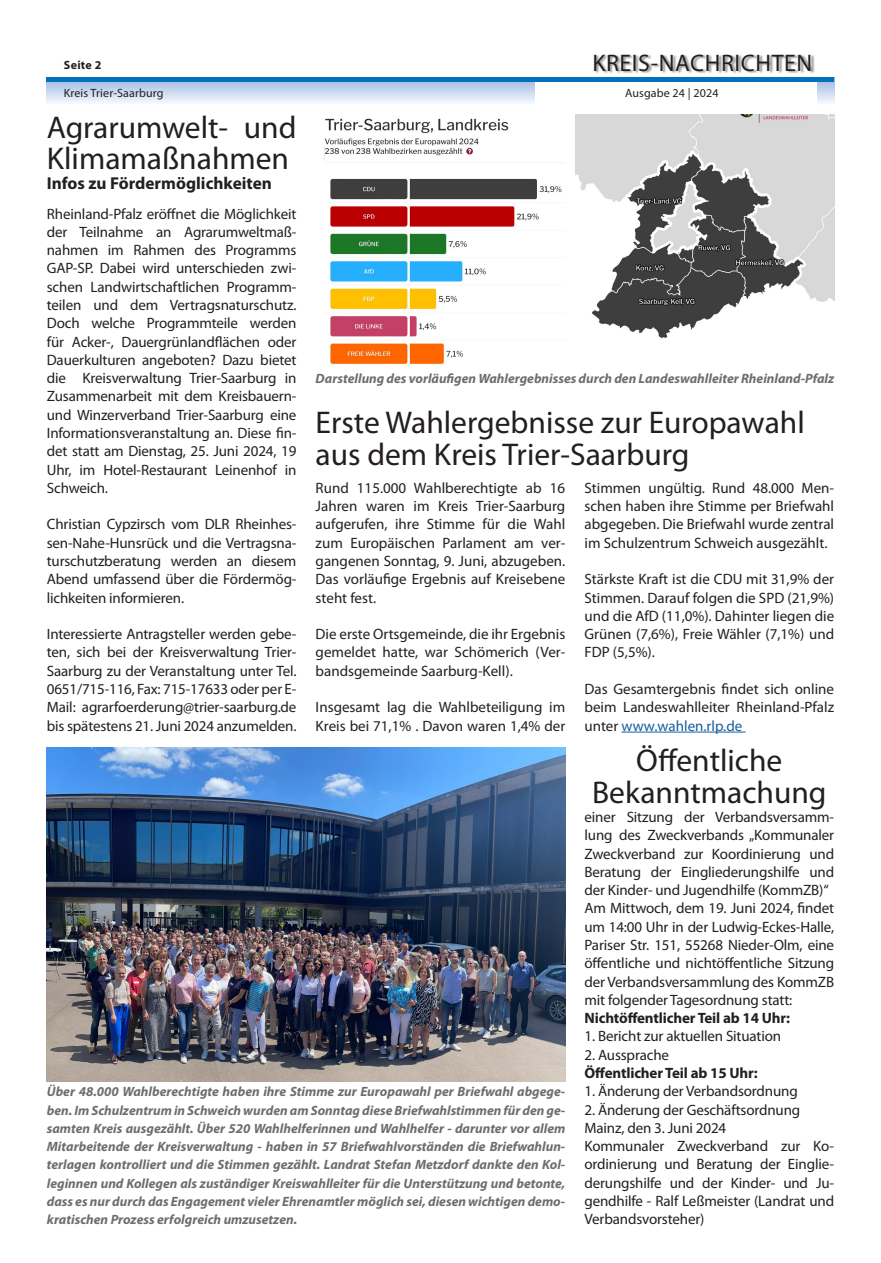
<style>
.page{position:relative;width:881px;height:1263px;background:#fff}
.page>*{position:absolute;margin:0;border:0;box-sizing:border-box;transform-origin:0 0}
.Headline{font:31.5px/31.5px "Myriad Pro";color:#231f20}
.t1{font:24px "Myriad Pro";letter-spacing:.025em;color:#231f20}
.Subline{font:700 17.25px "Myriad Pro";color:#231f20}
.Fließtext{font:15px/18.3px "Myriad Pro";letter-spacing:-.01em;color:#231f20;text-align:justify}
.Fließtext-2{font:700 15px "Myriad Pro";letter-spacing:-.01em;color:#231f20}
.Bilduntertitel{font:italic 700 13.5px/18.3px "Myriad Pro";color:#6c6d70;text-align:justify}
.t2{font:12px "Myriad Pro";letter-spacing:.01em;color:#231f20}
.t3{font:700 12px "Myriad Pro";letter-spacing:.025em;color:#231f20}
.s1{color:#175d9e}
</style>
<div class="page">
<svg style="left:47px;top:82px;width:786px;height:21px;background:#cedbef"></svg>
<div style="left:535px;top:0;width:281px;height:113px;background:#fff"></div>
<div style="left:594px;top:54px;width:220px;height:20px;background:#231f20;opacity:.5"></div>
<hr style="left:47px;top:78px;width:786px;height:4px;background:#0072bc">
<img style="left:47px;top:748px;width:518px;height:333px">
<img style="left:324px;top:114px;width:509px;height:250px">
<hr style="left:621px;top:732px;width:124px;height:1px;background:#175d9e">
<p class="t3" style="left:64px;top:57px;width:39px">Seite 2</p>
<h2 class="t1" style="left:592px;top:48px;width:221px">KREIS-NACHRICHTEN</h2>
<p class="t2" style="left:64px;top:86px;width:101px">Kreis Trier-Saarburg</p>
<p class="t2" style="left:625px;top:86px;width:95px">Ausgabe 24 | 2024</p>
<p class="Headline" style="left:47px;top:111px;width:251px">Agrarumwelt- und<br>Klimamaßnahmen</p>
<p class="Subline" style="left:47px;top:172px;width:226px">Infos zu Fördermöglichkeiten</p>
<p class="Fließtext" style="left:47px;top:204px;width:251px">Rheinland-Pfalz eröffnet die Möglichkeit der Teilnahme an Agrarumweltmaß&shy;nahmen im Rahmen des Programms GAP-SP. Dabei wird unterschieden zwi&shy;schen Landwirtschaftlichen Programm&shy;teilen und dem Vertragsnaturschutz.<br>Doch welche Programmteile werden für Acker-, Dauergrünlandflächen oder Dauerkulturen angeboten? Dazu bietet die Kreisverwaltung Trier-Saarburg in Zusammenarbeit mit dem Kreisbauern&shy;und Winzerverband Trier-Saarburg eine Informationsveranstaltung an. Diese fin&shy;det statt am Dienstag, 25. Juni 2024, 19<br>Uhr, im Hotel-Restaurant Leinenhof in Schweich.</p>
<p class="Fließtext" style="left:47px;top:515px;width:251px">Christian Cypzirsch vom DLR Rheinhes&shy;sen-Nahe-Hunsrück und die Vertragsna&shy;turschutzberatung werden an diesem Abend umfassend über die Fördermög&shy;lichkeiten informieren.</p>
<p class="Fließtext" style="left:47px;top:625px;width:251px">Interessierte Antragsteller werden gebe&shy;ten, sich bei der Kreisverwaltung Trier-Saarburg zu der Veranstaltung unter Tel.<br>0651/715-116, Fax: 715-17633 oder per E-Mail: agrarfoerderung@trier-saarburg.de bis spätestens 21. Juni 2024 anzumelden.</p>
<p class="Bilduntertitel" style="left:315px;top:369px;width:520px">Darstellung des vorläufigen Wahlergebnisses durch den Landeswahlleiter Rheinland-Pfalz</p>
<p class="Headline" style="left:315px;top:406px;width:490px">Erste Wahlergebnisse zur Europawahl</p>
<p class="Headline" style="left:315px;top:438px;width:375px">aus dem Kreis Trier-Saarburg</p>
<p class="Fließtext" style="left:315px;top:478px;width:251px">Rund 115.000 Wahlberechtigte ab 16<br>Jahren waren im Kreis Trier-Saarburg aufgerufen, ihre Stimme für die Wahl zum Europäischen Parlament am ver&shy;gangenen Sonntag, 9. Juni, abzugeben.<br>Das vorläufige Ergebnis auf Kreisebene steht fest.</p>
<p class="Fließtext" style="left:315px;top:625px;width:251px">Die erste Ortsgemeinde, die ihr Ergebnis gemeldet hatte, war Schömerich (Ver&shy;bandsgemeinde Saarburg-Kell).</p>
<p class="Fließtext" style="left:315px;top:698px;width:251px">Insgesamt lag die Wahlbeteiligung im<br>Kreis bei 71,1% . Davon waren 1,4% der</p>
<p class="Fließtext" style="left:584px;top:478px;width:251px">Stimmen ungültig. Rund 48.000 Men&shy;schen haben ihre Stimme per Briefwahl abgegeben. Die Briefwahl wurde zentral im Schulzentrum Schweich ausgezählt.</p>
<p class="Fließtext" style="left:584px;top:570px;width:251px">Stärkste Kraft ist die CDU mit 31,9% der Stimmen. Darauf folgen die SPD (21,9%) und die AfD (11,0%). Dahinter liegen die Grünen (7,6%), Freie Wähler (7,1%) und FDP (5,5%).</p>
<p class="Fließtext" style="left:584px;top:680px;width:251px">Das Gesamtergebnis findet sich online beim Landeswahlleiter Rheinland-Pfalz unter <span class="s1">www.wahlen.rlp.de</span></p>
<p class="Bilduntertitel" style="left:47px;top:1082px;width:520px">Über 48.000 Wahlberechtigte haben ihre Stimme zur Europawahl per Briefwahl abgege&shy;ben. Im Schulzentrum in Schweich wurden am Sonntag diese Briefwahlstimmen für den ge&shy;samten Kreis ausgezählt. Über 520 Wahlhelferinnen und Wahlhelfer - darunter vor allem Mitarbeitende der Kreisverwaltung - haben in 57 Briefwahlvorständen die Briefwahlun&shy;terlagen kontrolliert und die Stimmen gezählt. Landrat Stefan Metzdorf dankte den Kol&shy;leginnen und Kollegen als zuständiger Kreiswahlleiter für die Unterstützung und betonte, dass es nur durch das Engagement vieler Ehrenamtler möglich sei, diesen wichtigen demo&shy;kratischen Prozess erfolgreich umzusetzen.</p>
<p class="Headline" style="left:636px;top:744px;width:147px">Öffentliche</p>
<p class="Headline" style="left:592px;top:776px;width:236px">Bekanntmachung</p>
<p class="Fließtext" style="left:584px;top:807px;width:251px">einer Sitzung der Verbandsversamm&shy;lung des Zweckverbands „Kommunaler Zweckverband zur Koordinierung und Beratung der Eingliederungshilfe und der Kinder- und Jugendhilfe (KommZB)“</p>
<p class="Fließtext" style="left:584px;top:899px;width:251px">Am Mittwoch, dem 19. Juni 2024, findet um 14:00 Uhr in der Ludwig-Eckes-Halle, Pariser Str. 151, 55268 Nieder-Olm, eine öffentliche und nichtöffentliche Sitzung der Verbandsversammlung des KommZB mit folgender Tagesordnung statt:</p>
<p class="Fließtext-2" style="left:584px;top:1008px;width:207px">Nichtöffentlicher Teil ab 14 Uhr:</p>
<p class="Fließtext" style="left:584px;top:1027px;width:198px">1. Bericht zur aktuellen Situation</p>
<p class="Fließtext" style="left:584px;top:1045px;width:86px">2. Aussprache</p>
<p class="Fließtext-2" style="left:584px;top:1063px;width:174px">Öffentlicher Teil ab 15 Uhr:</p>
<p class="Fließtext" style="left:584px;top:1082px;width:215px">1. Änderung der Verbandsordnung</p>
<p class="Fließtext" style="left:584px;top:1100px;width:217px">2. Änderung der Geschäftsordnung</p>
<p class="Fließtext" style="left:584px;top:1118px;width:143px">Mainz, den 3. Juni 2024</p>
<p class="Fließtext" style="left:584px;top:1137px;width:251px">Kommunaler Zweckverband zur Ko&shy;ordinierung und Beratung der Einglie&shy;derungshilfe und der Kinder- und Ju&shy;gendhilfe - Ralf Leßmeister (Landrat und Verbandsvorsteher)</p>
</div>
